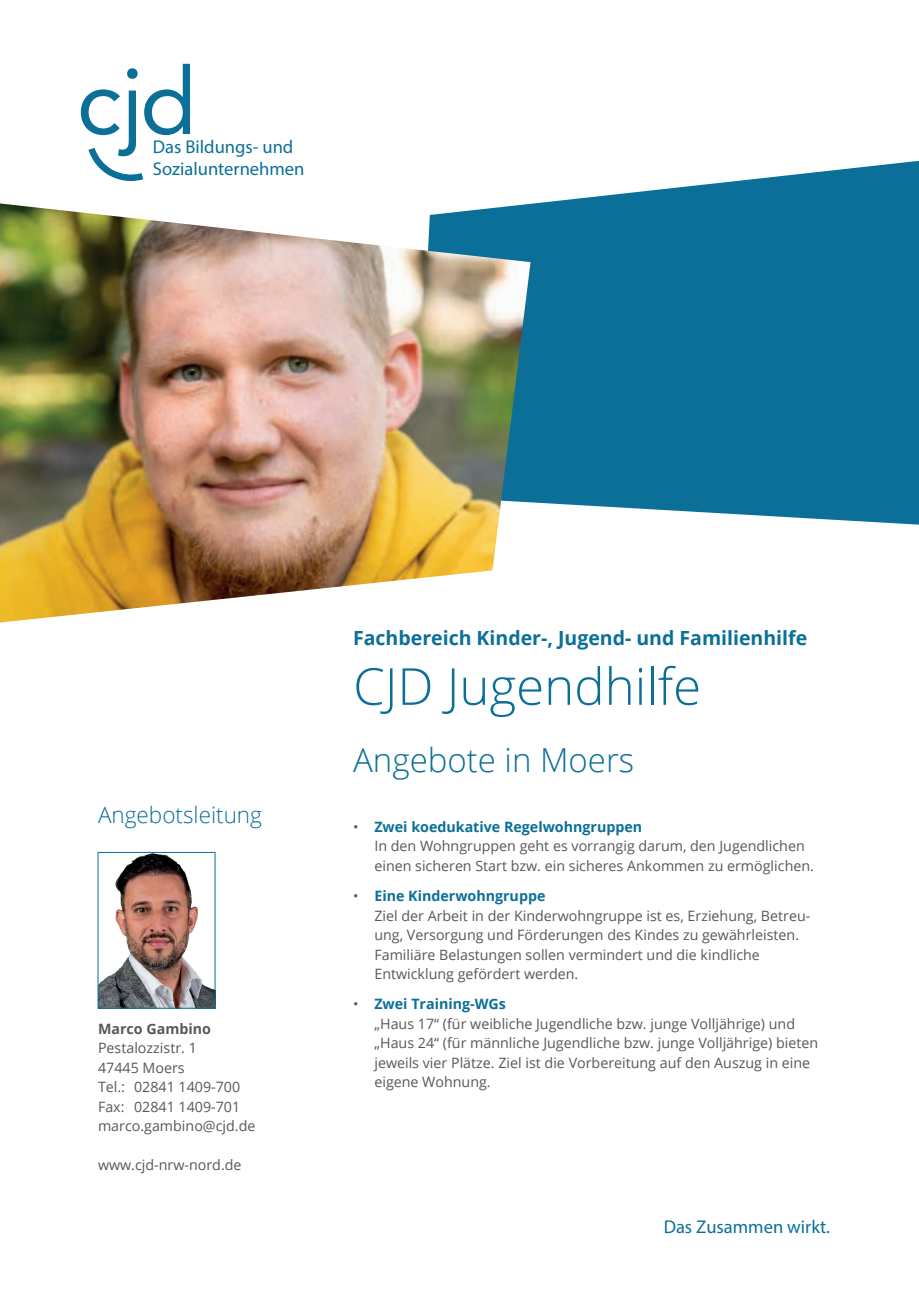
<style>
.page{position:relative;width:919px;height:1289px;background:#fff}
.page>*{position:absolute;margin:0;border:0;box-sizing:border-box;transform-origin:0 0}
.t1{font:300 51px "Open Sans";color:#0b6f98}
.t2{font:300 33px "Open Sans";color:#0b6f98}
.t3{font:300 22.5px "Open Sans";color:#0b6f98}
.t4{font:700 19.5px "Open Sans";color:#0b6f98}
.t5{font:18.45px/21.6px "Myriad Pro";color:#0b6f98}
.t6{font:14.25px/19.5px "Open Sans";color:#57585a}
.t7{font:700 14.25px "Open Sans";color:#57585a}
.s1{font-weight:700;color:#0b6f98}
</style>
<div class="page">
<svg style="left:530px;top:161px;width:388px;height:363px;background:#207ba1"></svg>
<img style="left:0;top:203px;width:530px;height:419px">
<img style="left:100px;top:854px;width:113px;height:152px">
<div style="left:98px;top:852px;width:117px;height:156px;border:1px solid #0b6f98"></div>
<svg style="left:81px;top:64px;width:109px;height:117px"></svg>
<p class="t5" style="left:153px;top:136px;width:153px">Das Bildungs- und<br>Sozialunternehmen</p>
<h3 class="t3" style="left:98px;top:799px;width:165px">Angebotsleitung</h3>
<p class="t7" style="left:98px;top:1018px;width:114px">Marco Gambino</p>
<p class="t6" style="left:98px;top:1037px;width:159px">Pestalozzistr. 1<br>47445 Moers<br>Tel.: 02841 1409-700<br>Fax: 02841 1409-701 marco.gambino@cjd.de</p>
<p class="t6" style="left:98px;top:1154px;width:145px">www.cjd-nrw-nord.de</p>
<h3 class="t4" style="left:353px;top:623px;width:455px">Fachbereich Kinder-, Jugend- und Familienhilfe</h3>
<h1 class="t1" style="left:353px;top:651px;width:349px">CJD Jugendhilfe</h1>
<h2 class="t2" style="left:353px;top:737px;width:283px">Angebote in Moers</h2>
<p class="t6" style="left:374px;top:816px;width:441px;text-indent:-21px">• <span class="s1">Zwei koedukative Regelwohngruppen<br></span>In den Wohngruppen geht es vorrangig darum, den Jugendlichen einen sicheren Start bzw. ein sicheres Ankommen zu ermöglichen.</p>
<p class="t6" style="left:374px;top:885px;width:437px;text-indent:-21px">• <span class="s1">Eine Kinderwohngruppe<br></span>Ziel der Arbeit in der Kinderwohngruppe ist es, Erziehung, Betreu&shy;ung, Versorgung und Förderungen des Kindes zu gewährleisten.<br>Familiäre Belastungen sollen vermindert und die kindliche Entwicklung gefördert werden.</p>
<p class="t6" style="left:374px;top:993px;width:445px;text-indent:-21px">• <span class="s1">Zwei Training-WGs<br></span>„Haus 17“ (für weibliche Jugendliche bzw. junge Volljährige) und „Haus 24“ (für männliche Jugendliche bzw. junge Volljährige) bieten jeweils vier Plätze. Ziel ist die Vorbereitung auf den Auszug in eine eigene Wohnung.</p>
<p class="t5" style="left:663px;top:1216px;width:168px">Das Zusammen wirkt.</p>
</div>
